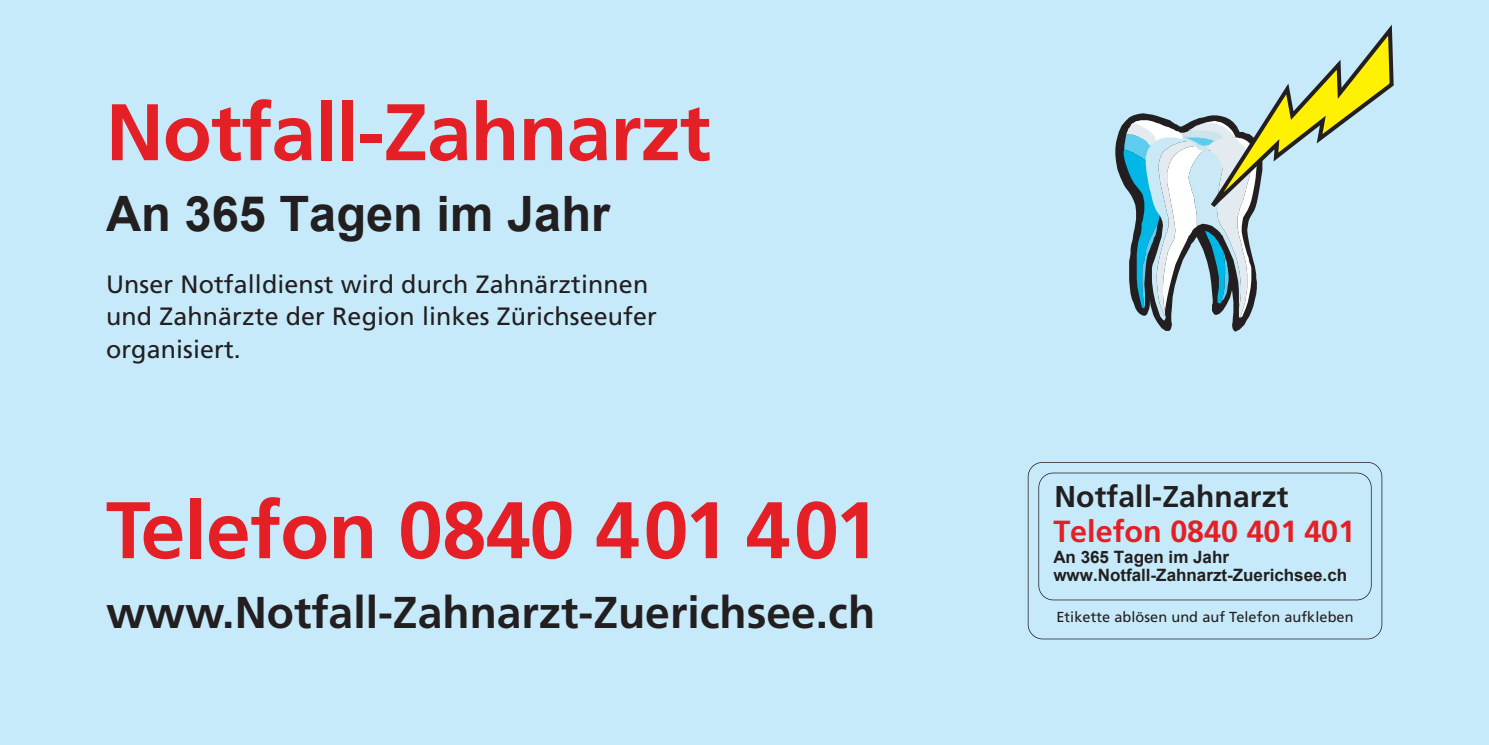
<style>
.page{position:relative;width:1489px;height:745px;background:#fff}
.page>*{position:absolute;margin:0;border:0;box-sizing:border-box;transform-origin:0 0}
.t1{font:700 80px "Frutiger";letter-spacing:-.01em;color:#e41f25}
.t2{font:700 48.75px "Arial";color:#231f20}
.t3{font:700 44.5px "Frutiger";color:#231f20}
.t4{font:700 30.5px "Frutiger";color:#e41f25}
.t5{font:700 30px "Frutiger";letter-spacing:.005em;color:#231f20}
.t6{font:25px/32.5px "Frutiger";letter-spacing:.005em;color:#231f20}
.t7{font:700 17px/17.5px "Arial";color:#231f20}
.t8{font:14.5px "Frutiger";letter-spacing:.005em;color:#231f20}
</style>
<div class="page">
<div style="left:0;top:1px;width:1488px;height:743px;background:#c6eafa"></div>
<div style="left:1027px;top:461px;width:355px;height:178px;border:2px solid #231f20;border-radius:15px"></div>
<div style="left:1038px;top:472px;width:333px;height:128px;border:2px solid #231f20;border-radius:15px"></div>
<svg style="left:1115px;top:25px;width:278px;height:306px"></svg>
<h1 class="t1" style="left:106px;top:100px;width:606px">Notfall-Zahnarzt</h1>
<h2 class="t2" style="left:106px;top:181px;width:505px">An 365 Tagen im Jahr</h2>
<p class="t6" style="left:106px;top:270px;width:552px">Unser Notfalldienst wird durch Zahnärztinnen und Zahnärzte der Region linkes Zürichseeufer organisiert.</p>
<h1 class="t1" style="left:106px;top:498px;width:774px">Telefon 0840 401 401</h1>
<h3 class="t3" style="left:106px;top:594px;width:770px">www.Notfall-Zahnarzt-Zuerichsee.ch</h3>
<p class="t5" style="left:1054px;top:484px;width:236px">Notfall-Zahnarzt</p>
<p class="t4" style="left:1053px;top:518px;width:303px">Telefon 0840 401 401</p>
<p class="t7" style="left:1053px;top:548px;width:295px">An 365 Tagen im Jahr www.Notfall-Zahnarzt-Zuerichsee.ch</p>
<p class="t8" style="left:1056px;top:611px;width:299px">Etikette ablösen und auf Telefon aufkleben</p>
</div>
